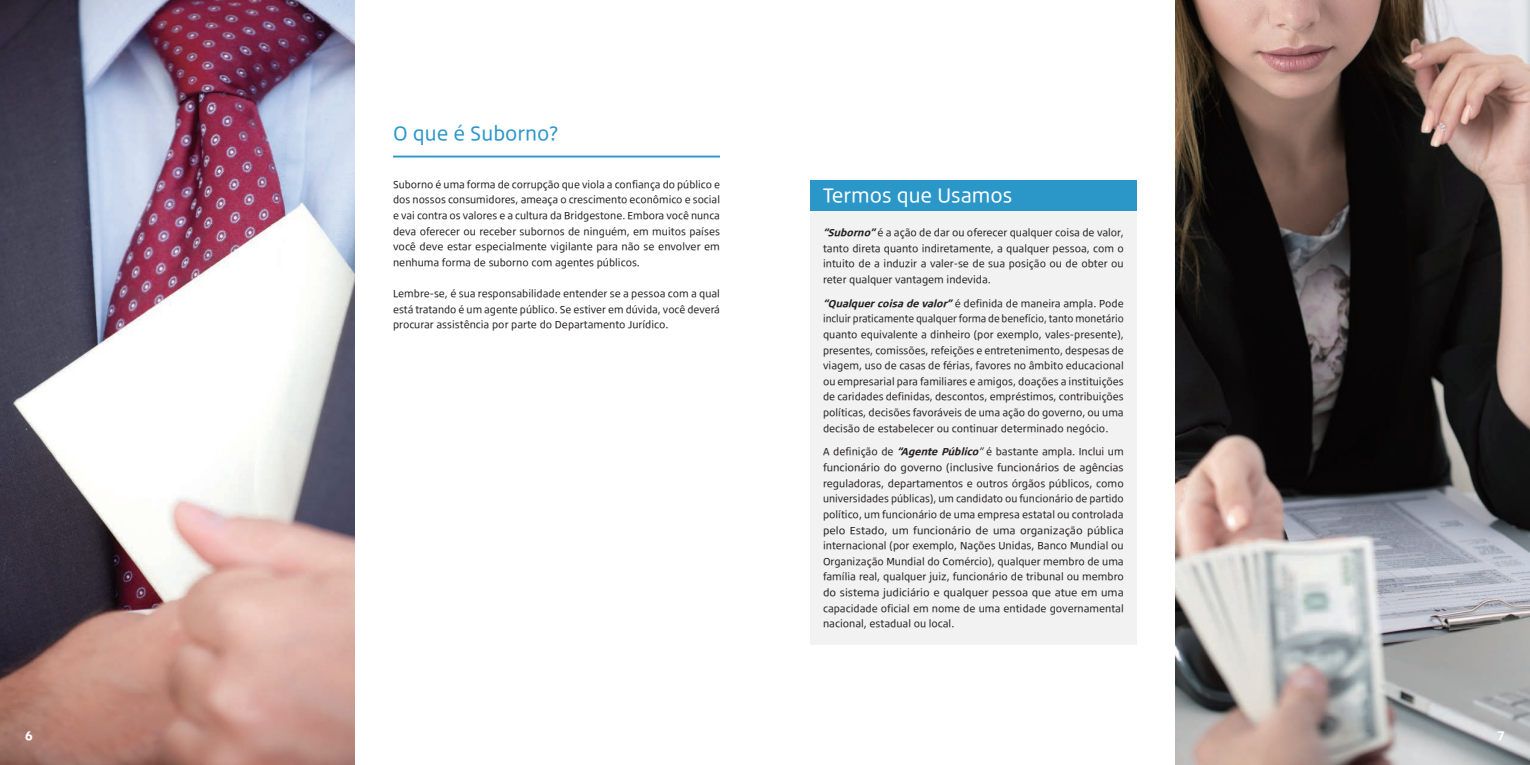
<style>
.page{position:relative;width:1530px;height:765px;background:#fff}
.page>*{position:absolute;margin:0;border:0;box-sizing:border-box;transform-origin:0 0}
.t1{font:17.5px "Bridgestone Type TP";color:#fff}
.t2{font:17.5px "Bridgestone Type TP";color:#2b97c9}
.t3{font:700 11.25px "Bridgestone Type TP";color:#fff}
.t4{font:9px/15.6px "Bridgestone Type TP";color:#231f20;text-align:justify}
.s1{font-weight:700;font-style:italic}
.s2{font-style:italic}
</style>
<div class="page">
<img style="left:0;top:0;width:354px;height:765px">
<img style="left:1176px;top:0;width:354px;height:765px">
<div style="left:810px;top:211px;width:327px;height:434px;background:#f2f2f2"></div>
<div style="left:810px;top:180px;width:327px;height:30px;background:#2b97c9"></div>
<hr style="left:393px;top:156px;width:327px;height:2px;background:#2b97c9">
<h1 class="t2" style="left:393px;top:119px;width:167px">O que é Suborno?</h1>
<p class="t4" style="left:393px;top:176px;width:328px">Suborno é uma forma de corrupção que viola a confiança do público e dos nossos consumidores, ameaça o crescimento econômico e social e vai contra os valores e a cultura da Bridgestone. Embora você nunca deva oferecer ou receber subornos de ninguém, em muitos países você deve estar especialmente vigilante para não se envolver em nenhuma forma de suborno com agentes públicos.</p>
<p class="t4" style="left:393px;top:285px;width:328px">Lembre-se, é sua responsabilidade entender se a pessoa com a qual está tratando é um agente público. Se estiver em dúvida, você deverá procurar assistência por parte do Departamento Jurídico.</p>
<h1 class="t1" style="left:823px;top:181px;width:191px">Termos que Usamos</h1>
<p class="t4" style="left:823px;top:224px;width:302px"><span class="s1">“Suborno”</span>é a ação de dar ou oferecer qualquer coisa de valor, tanto direta quanto indiretamente, a qualquer pessoa, com o intuito de a induzir a valer-se de sua posição ou de obter ou reter qualquer vantagem indevida.</p>
<p class="t4" style="left:823px;top:295px;width:302px"><span class="s1">“Qualquercoisadevalor”</span>é definida de maneira ampla. Pode incluir praticamente qualquer forma de benefício, tanto monetário quanto equivalente a dinheiro (por exemplo, vales-presente), presentes, comissões, refeições e entretenimento, despesas de viagem, uso de casas de férias, favores no âmbito educacional ou empresarial para familiares e amigos, doações a instituições de caridades definidas, descontos, empréstimos, contribuições políticas, decisões favoráveis de uma ação do governo, ou uma decisão de estabelecer ou continuar determinado negócio.</p>
<p class="t4" style="left:823px;top:443px;width:302px">A definição de <span class="s1">“AgentePúblico</span><span class="s2">”</span>é bastante ampla. Inclui um funcionário do governo (inclusive funcionários de agências reguladoras, departamentos e outros órgãos públicos, como universidades públicas), um candidato ou funcionário de partido político, um funcionário de uma empresa estatal ou controlada pelo Estado, um funcionário de uma organização pública internacional (por exemplo, Nações Unidas, Banco Mundial ou Organização Mundial do Comércio), qualquer membro de uma família real, qualquer juiz, funcionário de tribunal ou membro do sistema judiciário e qualquer pessoa que atue em uma capacidade oficial em nome de uma entidade governamental nacional, estadual ou local.</p>
<p class="t3" style="left:25px;top:727px;width:9px">6</p>
<p class="t3" style="left:1497px;top:727px;width:9px">7</p>
</div>
